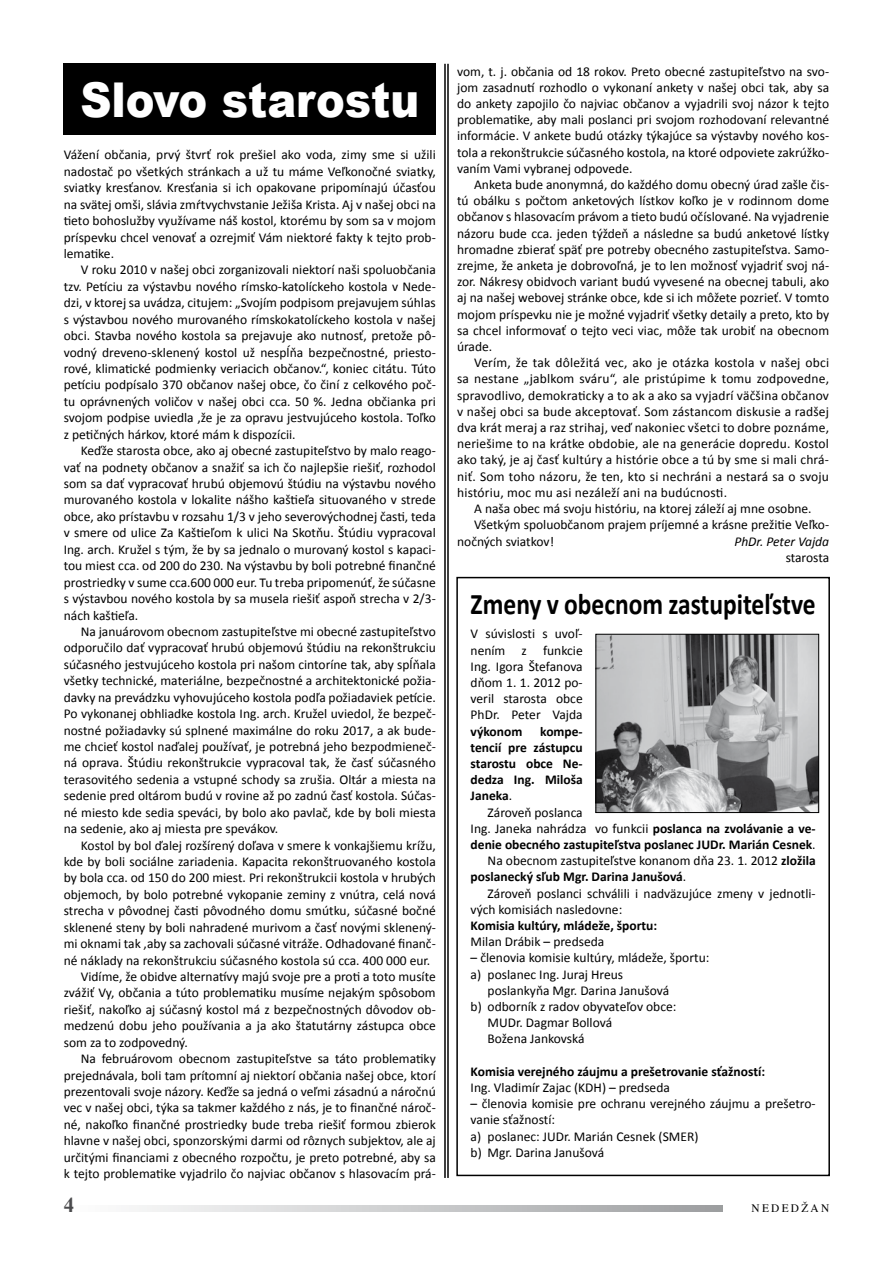
<style>
.page{position:relative;width:893px;height:1263px;background:#fff}
.page>*{position:absolute;margin:0;border:0;box-sizing:border-box;transform-origin:0 0}
.t1{font:900 48px "Arial";color:#fff;scale:.9 1}
.t2{font:700 30px "Calibri";color:#000;scale:.85 1}
.t3{font:700 21px "Times New Roman";color:#4b4b4d}
.t4{font:13.5px/16.5px "Calibri";color:#000;text-align:justify}
.t5{font:700 13.5px/16.2px "Calibri";color:#000;text-align:justify}
.t6{font:italic 13.5px "Calibri";color:#000}
.t7{font:11.7px "Times";letter-spacing:.2em;color:#000}
.s1{font-weight:400}
.s2{font-weight:700}
</style>
<div class="page">
<svg style="left:137px;top:1205px;width:586px;height:7px;background:#c8c9cb"></svg>
<div style="left:64px;top:64px;width:372px;height:71px;background:#000"></div>
<hr style="left:447px;top:64px;width:2px;height:1114px;background:#000">
<hr style="left:444px;top:64px;width:2px;height:1114px;background:#000">
<div style="left:456px;top:577px;width:374px;height:599px;border:2px solid #000"></div>
<img style="left:597px;top:636px;width:220px;height:175px">
<div style="left:595px;top:634px;width:224px;height:179px;border:1px solid #000"></div>
<h1 class="t1" style="left:80px;top:65px;width:378px">Slovo starostu</h1>
<p class="t4" style="left:64px;top:147px;width:374px">Vážení občania, prvý štvrť rok prešiel ako voda, zimy sme si užili nadostač po všetkých stránkach a už tu máme Veľkonočné sviatky, sviatky kresťanov. Kresťania si ich opakovane pripomínajú účasťou na svätej omši, slávia zmŕtvychvstanie Ježiša Krista. Aj v našej obci na tieto bohoslužby využívame náš kostol, ktorému by som sa v mojom príspevku chcel venovať a ozrejmiť Vám niektoré fakty k tejto prob&shy;lematike.</p>
<p class="t4" style="left:64px;top:262px;width:374px;text-indent:17px">V roku 2010 v našej obci zorganizovali niektorí naši spoluobčania tzv. Petíciu za výstavbu nového rímsko-katolíckeho kostola v Nede&shy;dzi, v ktorej sa uvádza, citujem: „Svojím podpisom prejavujem súhlas s výstavbou nového murovaného rímskokatolíckeho kostola v našej obci. Stavba nového kostola sa prejavuje ako nutnosť, pretože pô&shy;vodný dreveno-sklenený kostol už nespĺňa bezpečnostné, priesto&shy;rové, klimatické podmienky veriacich občanov.“, koniec citátu. Túto petíciu podpísalo 370 občanov našej obce, čo činí z celkového poč&shy;tu oprávnených voličov v našej obci cca. 50 %. Jedna občianka pri svojom podpise uviedla ,že je za opravu jestvujúceho kostola. Toľko z petičných hárkov, ktoré mám k dispozícii.</p>
<p class="t4" style="left:64px;top:442px;width:374px;text-indent:17px">Keďže starosta obce, ako aj obecné zastupiteľstvo by malo reago&shy;vať na podnety občanov a snažiť sa ich čo najlepšie riešiť, rozhodol som sa dať vypracovať hrubú objemovú štúdiu na výstavbu nového murovaného kostola v lokalite nášho kaštieľa situovaného v strede obce, ako prístavbu v rozsahu 1/3 v jeho severovýchodnej časti, teda v smere od ulice Za Kaštieľom k ulici Na Skotňu. Štúdiu vypracoval Ing. arch. Kružel s tým, že by sa jednalo o murovaný kostol s kapaci&shy;tou miest cca. od 200 do 230. Na výstavbu by boli potrebné finančné prostriedky v sume cca.600 000 eur. Tu treba pripomenúť, že súčasne s výstavbou nového kostola by sa musela riešiť aspoň strecha v 2/3- nách kaštieľa.</p>
<p class="t4" style="left:64px;top:623px;width:374px;text-indent:17px">Na januárovom obecnom zastupiteľstve mi obecné zastupiteľstvo odporučilo dať vypracovať hrubú objemovú štúdiu na rekonštrukciu súčasného jestvujúceho kostola pri našom cintoríne tak, aby spĺňala všetky technické, materiálne, bezpečnostné a architektonické požia&shy;davky na prevádzku vyhovujúceho kostola podľa požiadaviek petície.<br>Po vykonanej obhliadke kostola Ing. arch. Kružel uviedol, že bezpeč&shy;nostné požiadavky sú splnené maximálne do roku 2017, a ak bude&shy;me chcieť kostol naďalej používať, je potrebná jeho bezpodmieneč&shy;ná oprava. Štúdiu rekonštrukcie vypracoval tak, že časť súčasného terasovitého sedenia a vstupné schody sa zrušia. Oltár a miesta na sedenie pred oltárom budú v rovine až po zadnú časť kostola. Súčas&shy;né miesto kde sedia speváci, by bolo ako pavlač, kde by boli miesta na sedenie, ako aj miesta pre spevákov.</p>
<p class="t4" style="left:81px;top:837px;width:356px">Kostol by bol ďalej rozšírený doľava v smere k vonkajšiemu krížu,</p>
<p class="t4" style="left:64px;top:853px;width:373px">kde by boli sociálne zariadenia. Kapacita rekonštruovaného kostola</p>
<p class="t4" style="left:64px;top:870px;width:374px">by bola cca. od 150 do 200 miest. Pri rekonštrukcii kostola v hrubých</p>
<p class="t4" style="left:64px;top:886px;width:374px">objemoch, by bolo potrebné vykopanie zeminy z vnútra, celá nová</p>
<p class="t4" style="left:64px;top:902px;width:374px">strecha v pôvodnej časti pôvodného domu smútku, súčasné bočné</p>
<p class="t4" style="left:64px;top:919px;width:374px">sklenené steny by boli nahradené murivom a časť novými sklenený-</p>
<p class="t4" style="left:64px;top:935px;width:374px">mi oknami tak ,aby sa zachovali súčasné vitráže. Odhadované finanč-</p>
<p class="t4" style="left:64px;top:952px;width:368px">né náklady na rekonštrukciu súčasného kostola sú cca. 400 000 eur.</p>
<p class="t4" style="left:81px;top:968px;width:357px">Vidíme, že obidve alternatívy majú svoje pre a proti a toto musíte</p>
<p class="t4" style="left:64px;top:985px;width:373px">zvážiť Vy, občania a túto problematiku musíme nejakým spôsobom</p>
<p class="t4" style="left:64px;top:1001px;width:374px">riešiť, nakoľko aj súčasný kostol má z bezpečnostných dôvodov ob-</p>
<p class="t4" style="left:64px;top:1017px;width:374px">medzenú dobu jeho používania a ja ako štatutárny zástupca obce</p>
<p class="t4" style="left:64px;top:1034px;width:126px">som za to zodpovedný.</p>
<p class="t4" style="left:81px;top:1050px;width:357px">Na februárovom obecnom zastupiteľstve sa táto problematiky</p>
<p class="t4" style="left:64px;top:1067px;width:374px">prejednávala, boli tam prítomní aj niektorí občania našej obce, ktorí</p>
<p class="t4" style="left:64px;top:1083px;width:374px">prezentovali svoje názory. Keďže sa jedná o veľmi zásadnú a náročnú</p>
<p class="t4" style="left:64px;top:1100px;width:374px">vec v našej obci, týka sa takmer každého z nás, je to finančné nároč-</p>
<p class="t4" style="left:64px;top:1116px;width:374px">né, nakoľko finančné prostriedky bude treba riešiť formou zbierok</p>
<p class="t4" style="left:64px;top:1132px;width:374px">hlavne v našej obci, sponzorskými darmi od rôznych subjektov, ale aj</p>
<p class="t4" style="left:64px;top:1149px;width:374px">určitými financiami z obecného rozpočtu, je preto potrebné, aby sa</p>
<p class="t4" style="left:64px;top:1165px;width:374px">k tejto problematike vyjadrilo čo najviac občanov s hlasovacím prá-</p>
<p class="t4" style="left:457px;top:63px;width:374px">vom, t. j. občania od 18 rokov. Preto obecné zastupiteľstvo na svo&shy;jom zasadnutí rozhodlo o vykonaní ankety v našej obci tak, aby sa do ankety zapojilo čo najviac občanov a vyjadrili svoj názor k tejto problematike, aby mali poslanci pri svojom rozhodovaní relevantné informácie. V ankete budú otázky týkajúce sa výstavby nového kos&shy;tola a rekonštrukcie súčasného kostola, na ktoré odpoviete zakrúžko&shy;vaním Vami vybranej odpovede.</p>
<p class="t4" style="left:457px;top:177px;width:374px;text-indent:17px">Anketa bude anonymná, do každého domu obecný úrad zašle čis&shy;tú obálku s počtom anketových lístkov koľko je v rodinnom dome občanov s hlasovacím právom a tieto budú očíslované. Na vyjadrenie názoru bude cca. jeden týždeň a následne sa budú anketové lístky hromadne zbierať späť pre potreby obecného zastupiteľstva. Samo&shy;zrejme, že anketa je dobrovoľná, je to len možnosť vyjadriť svoj ná&shy;zor. Nákresy obidvoch variant budú vyvesené na obecnej tabuli, ako aj na našej webovej stránke obce, kde si ich môžete pozrieť. V tomto mojom príspevku nie je možné vyjadriť všetky detaily a preto, kto by sa chcel informovať o tejto veci viac, môže tak urobiť na obecnom úrade.</p>
<p class="t4" style="left:457px;top:355px;width:374px;text-indent:17px">Verím, že tak dôležitá vec, ako je otázka kostola v našej obci sa nestane „jablkom sváru“, ale pristúpime k tomu zodpovedne, spravodlivo, demokraticky a to ak a ako sa vyjadrí väčšina občanov v našej obci sa bude akceptovať. Som zástancom diskusie a radšej dva krát meraj a raz strihaj, veď nakoniec všetci to dobre poznáme, neriešime to na krátke obdobie, ale na generácie dopredu. Kostol ako taký, je aj časť kultúry a histórie obce a tú by sme si mali chrá&shy;niť. Som toho názoru, že ten, kto si nechráni a nestará sa o svoju históriu, moc mu asi nezáleží ani na budúcnosti.</p>
<p class="t4" style="left:474px;top:500px;width:339px">A naša obec má svoju históriu, na ktorej záleží aj mne osobne.</p>
<p class="t4" style="left:474px;top:517px;width:357px">Všetkým spoluobčanom prajem príjemné a krásne prežitie Veľko-</p>
<p class="t4" style="left:457px;top:533px;width:98px">nočných sviatkov!</p>
<p class="t6" style="left:734px;top:532px;width:96px">PhDr. Peter Vajda</p>
<p class="t4" style="left:786px;top:549px;width:45px">starosta</p>
<h2 class="t2" style="left:471px;top:584px;width:407px">Zmeny v obecnom zastupiteľstve</h2>
<p class="t4" style="left:471px;top:626px;width:114px">V súvislosti s uvoľ&shy;nením z funkcie Ing. Igora Štefanova dňom 1. 1. 2012 po&shy;veril starosta obce PhDr. Peter Vajda</p>
<p class="t5" style="left:471px;top:723px;width:53px">výkonom</p>
<p class="t5" style="left:471px;top:723px;width:114px;text-indent:70px">kompe&shy;tencií pre zástupcu starostu obce Ne&shy;dedza Ing. Miloša Janeka<span class="s1">.</span></p>
<p class="t4" style="left:488px;top:804px;width:97px">Zároveň poslanca</p>
<p class="t4" style="left:471px;top:820px;width:347px">Ing. Janeka nahrádza vo funkcii <span class="s2">poslanca na zvolávanie a ve-</span></p>
<p class="t5" style="left:471px;top:836px;width:347px">denie obecného zastupiteľstva poslanec JUDr. Marián Cesnek<span class="s1">.</span></p>
<p class="t4" style="left:488px;top:852px;width:329px">Na obecnom zastupiteľstve konanom dňa 23. 1. 2012 <span class="s2">zložila</span></p>
<p class="t5" style="left:471px;top:869px;width:217px">poslanecký sľub Mgr. Darina Janušová<span class="s1">.</span></p>
<p class="t4" style="left:488px;top:885px;width:330px">Zároveň poslanci schválili i nadväzujúce zmeny v jednotli-</p>
<p class="t4" style="left:471px;top:901px;width:153px">vých komisiách nasledovne:</p>
<p class="t5" style="left:471px;top:917px;width:188px">Komisia kultúry, mládeže, športu:</p>
<p class="t4" style="left:471px;top:933px;width:135px">Milan Drábik – predseda</p>
<p class="t4" style="left:471px;top:950px;width:240px">– členovia komisie kultúry, mládeže, športu:</p>
<p class="t4" style="left:471px;top:966px;width:154px">a) poslanec Ing. Juraj Hreus</p>
<p class="t4" style="left:488px;top:982px;width:183px">poslankyňa Mgr. Darina Janušová</p>
<p class="t4" style="left:471px;top:998px;width:207px">b) odborník z radov obyvateľov obce:</p>
<p class="t4" style="left:488px;top:1014px;width:126px">MUDr. Dagmar Bollová</p>
<p class="t4" style="left:488px;top:1031px;width:98px">Božena Jankovská</p>
<p class="t5" style="left:471px;top:1063px;width:296px">Komisia verejného záujmu a prešetrovanie sťažností:</p>
<p class="t4" style="left:471px;top:1079px;width:201px">Ing. Vladimír Zajac (KDH) – predseda</p>
<p class="t4" style="left:471px;top:1096px;width:347px;text-align:left">– členovia komisie pre ochranu verejného záujmu a prešetro&shy;vanie sťažností:<br>a) poslanec: JUDr. Marián Cesnek (SMER)<br>b) Mgr. Darina Janušová</p>
<h3 class="t3" style="left:64px;top:1190px;width:12px">4</h3>
<p class="t7" style="left:751px;top:1201px;width:79px">NEDEDŽAN</p>
</div>
